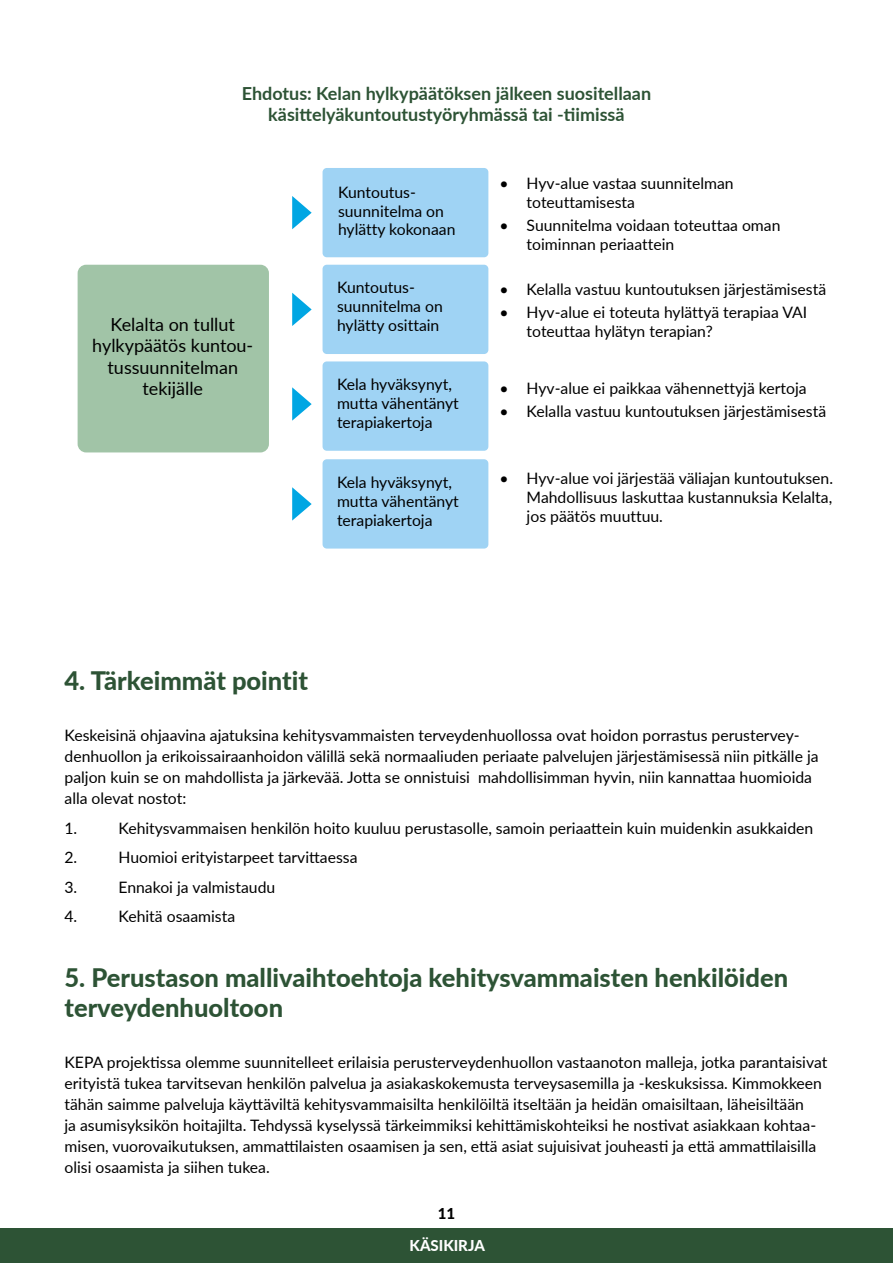
<style>
.page{position:relative;width:893px;height:1263px;background:#fff}
.page>*{position:absolute;margin:0;border:0;box-sizing:border-box;transform-origin:0 0}
.t1{font:800 25.5px/30.6px "Lato";color:#2d5335}
.Kuvateksti{font:700 18px "Lato";color:#2d5335}
.Leipäteksti__P{font:18px/21.6px "Lato";color:#000;text-align:center}
.Leipis{font:15.75px/21px "Lato";color:#000}
.Leipäteksti__P-2{font:15.75px/18.9px "Lato";color:#000}
.t2{font:800 15px "Lato";color:#fff}
.t3{font:800 15px "Lato";color:#000}
</style>
<div class="page">
<div style="left:0;top:1229px;width:893px;height:34px;background:#2d5335"></div>
<div style="left:323px;top:168px;width:165px;height:89px;background:#9fd3f4;border-radius:4px"></div>
<div style="left:323px;top:265px;width:165px;height:89px;background:#9fd3f4;border-radius:4px"></div>
<div style="left:323px;top:361px;width:165px;height:90px;background:#9fd3f4;border-radius:4px"></div>
<div style="left:323px;top:459px;width:165px;height:90px;background:#9fd3f4;border-radius:4px"></div>
<div style="left:78px;top:265px;width:191px;height:187px;background:#a1c4a7;border-radius:9px"></div>
<svg style="left:292px;top:196px;width:20px;height:33px"></svg>
<svg style="left:292px;top:293px;width:20px;height:33px"></svg>
<svg style="left:292px;top:387px;width:20px;height:34px"></svg>
<svg style="left:292px;top:487px;width:20px;height:34px"></svg>
<p class="Kuvateksti" style="left:242px;top:80px;width:411px">Ehdotus: Kelan hylkypäätöksen jälkeen suositellaan</p>
<p class="Kuvateksti" style="left:268px;top:101px;width:358px">käsittelyäkuntoutustyöryhmässä tai -tiimissä</p>
<p class="Leipäteksti__P" style="left:92px;top:312px;width:163px">Kelalta on tullut hylkypäätös kuntou&shy;tussuunnitelman tekijälle</p>
<p class="Leipäteksti__P-2" style="left:338px;top:182px;width:119px">Kuntoutus&shy;suunnitelma on hylätty kokonaan</p>
<p class="Leipäteksti__P-2" style="left:337px;top:277px;width:107px">Kuntoutus&shy;suunnitelma on hylätty osittain</p>
<p class="Leipäteksti__P-2" style="left:337px;top:374px;width:123px">Kela hyväksynyt, mutta vähentänyt terapiakertoja</p>
<p class="Leipäteksti__P-2" style="left:337px;top:472px;width:123px">Kela hyväksynyt, mutta vähentänyt terapiakertoja</p>
<p class="Leipäteksti__P-2" style="left:527px;top:173px;width:209px;text-indent:-27px">• Hyv-alue vastaa suunnitelman toteuttamisesta</p>
<p class="Leipäteksti__P-2" style="left:527px;top:215px;width:255px;text-indent:-27px">• Suunnitelma voidaan toteuttaa oman toiminnan periaattein</p>
<p class="Leipäteksti__P-2" style="left:500px;top:279px;width:328px">• Kelalla vastuu kuntoutuksen järjestämisestä</p>
<p class="Leipäteksti__P-2" style="left:527px;top:302px;width:282px;text-indent:-27px">• Hyv-alue ei toteuta hylättyä terapiaa VAI toteuttaa hylätyn terapian?</p>
<p class="Leipäteksti__P-2" style="left:500px;top:378px;width:309px">• Hyv-alue ei paikkaa vähennettyjä kertoja</p>
<p class="Leipäteksti__P-2" style="left:500px;top:401px;width:328px">• Kelalla vastuu kuntoutuksen järjestämisestä</p>
<p class="Leipäteksti__P-2" style="left:527px;top:468px;width:308px;text-align:justify;text-indent:-27px">• Hyv-alue voi järjestää väliajan kuntoutuksen.<br>Mahdollisuus laskuttaa kustannuksia Kelalta, jos päätös muuttuu.</p>
<h2 class="t1" style="left:65px;top:665px;width:245px">4. Tärkeimmät pointit</h2>
<p class="Leipis" style="left:65px;top:724px;width:756px">Keskeisinä ohjaavina ajatuksina kehitysvammaisten terveydenhuollossa ovat hoidon porrastus perustervey&shy;denhuollon ja erikoissairaanhoidon välillä sekä normaaliuden periaate palvelujen järjestämisessä niin pitkälle ja paljon kuin se on mahdollista ja järkevää. Jotta se onnistuisi mahdollisimman hyvin, niin kannattaa huomioida alla olevat nostot:</p>
<p class="Leipis" style="left:65px;top:817px;width:14px">1.</p>
<p class="Leipis" style="left:119px;top:817px;width:696px">Kehitysvammaisen henkilön hoito kuuluu perustasolle, samoin periaattein kuin muidenkin asukkaiden</p>
<p class="Leipis" style="left:65px;top:846px;width:14px">2.</p>
<p class="Leipis" style="left:119px;top:846px;width:241px">Huomioi erityistarpeet tarvittaessa</p>
<p class="Leipis" style="left:65px;top:876px;width:14px">3.</p>
<p class="Leipis" style="left:119px;top:876px;width:158px">Ennakoi ja valmistaudu</p>
<p class="Leipis" style="left:65px;top:905px;width:14px">4.</p>
<p class="Leipis" style="left:119px;top:905px;width:118px">Kehitä osaamista</p>
<h2 class="t1" style="left:65px;top:961px;width:725px">5. Perustason mallivaihtoehtoja kehitysvammaisten henkilöiden terveydenhuoltoon</h2>
<p class="Leipis" style="left:65px;top:1051px;width:764px">KEPA projektissa olemme suunnitelleet erilaisia perusterveydenhuollon vastaanoton malleja, jotka parantaisivat erityistä tukea tarvitsevan henkilön palvelua ja asiakaskokemusta terveysasemilla ja -keskuksissa. Kimmokkeen tähän saimme palveluja käyttäviltä kehitysvammaisilta henkilöiltä itseltään ja heidän omaisiltaan, läheisiltään<br>ja asumisyksikön hoitajilta. Tehdyssä kyselyssä tärkeimmiksi kehittämiskohteiksi he nostivat asiakkaan kohtaa&shy;misen, vuorovaikutuksen, ammattilaisten osaamisen ja sen, että asiat sujuisivat jouheasti ja että ammattilaisilla olisi osaamista ja siihen tukea.</p>
<p class="t3" style="left:438px;top:1202px;width:19px">11</p>
<p class="t2" style="left:410px;top:1234px;width:77px">KÄSIKIRJA</p>
</div>
